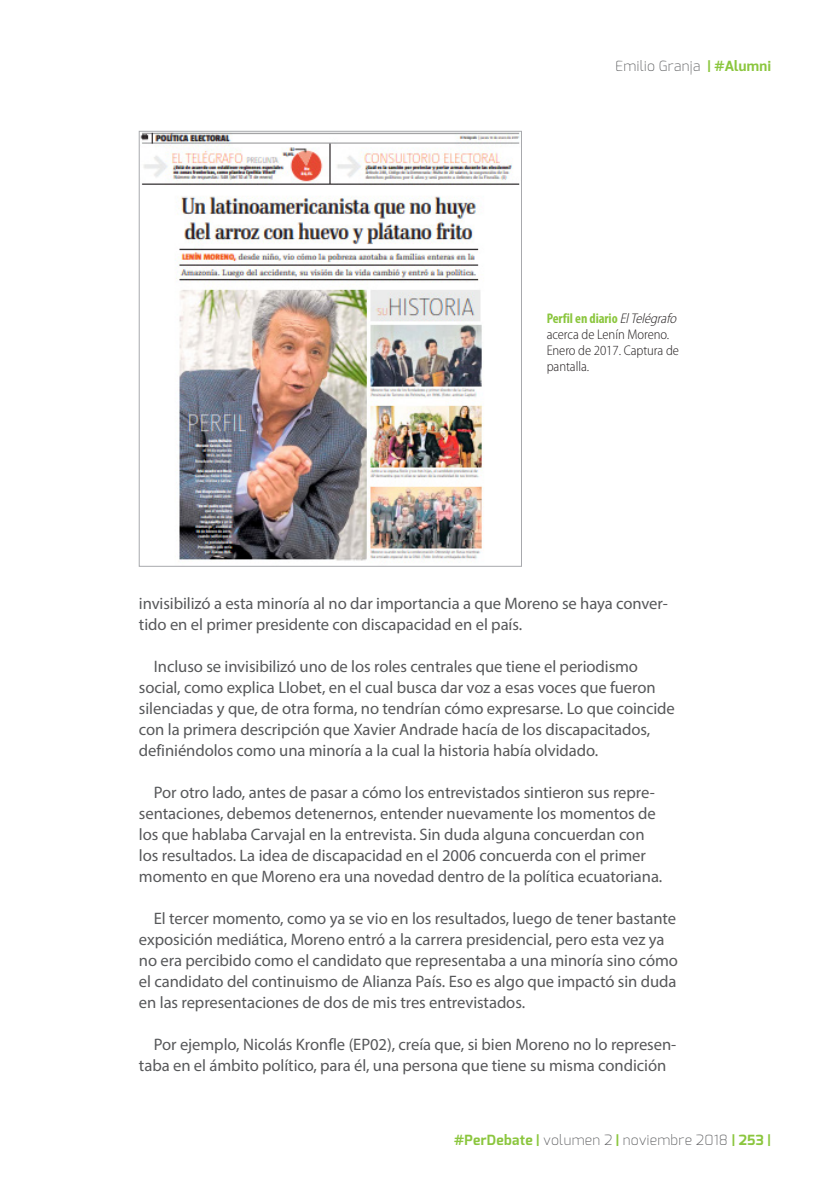
<style>
.page{position:relative;width:819px;height:1191px;background:#fff}
.page>*{position:absolute;margin:0;border:0;box-sizing:border-box;transform-origin:0 0}
.t1{font:16.62px/21px "Myriad Pro";letter-spacing:-.005em;color:#57585a}
.pie_de_foto{font:300 semi-condensed 14px/15.8px "Myriad Pro";letter-spacing:-.005em;color:#231f20}
.t2{font:200 14px "Exo";letter-spacing:.02em;color:#57585a}
.s1{font-weight:700;color:#8bc63e}
.s2{font-weight:700;font-stretch:condensed;color:#8bc63e}
.s3{font-style:italic}
</style>
<div class="page">
<img style="left:141px;top:133px;width:378px;height:430px">
<p class="t2" style="left:615px;top:57px;width:157px">Emilio Granja <span class="s1">| #Alumni</span></p>
<p class="pie_de_foto" style="left:546px;top:311px;width:134px"><span class="s2">Perfil en diario</span> <span class="s3">ElTelégrafo </span>acerca de Lenín Moreno.<br>Enero de 2017. Captura de pantalla.</p>
<p class="t1" style="left:139px;top:592px;width:530px">invisibilizó a esta minoría al no dar importancia a que Moreno se haya conver&shy;tido en el primer presidente con discapacidad en el país.</p>
<p class="t1" style="left:139px;top:655px;width:537px;text-indent:15px">Incluso se invisibilizó uno de los roles centrales que tiene el periodismo social, como explica Llobet, en el cual busca dar voz a esas voces que fueron silenciadas y que, de otra forma, no tendrían cómo expresarse. Lo que coincide con la primera descripción que Xavier Andrade hacía de los discapacitados, definiéndolos como una minoría a la cual la historia había olvidado.</p>
<p class="t1" style="left:139px;top:781px;width:525px;text-indent:15px">Por otro lado, antes de pasar a cómo los entrevistados sintieron sus repre&shy;sentaciones, debemos detenernos, entender nuevamente los momentos de los que hablaba Carvajal en la entrevista. Sin duda alguna concuerdan con los resultados. La idea de discapacidad en el 2006 concuerda con el primer momento en que Moreno era una novedad dentro de la política ecuatoriana.</p>
<p class="t1" style="left:139px;top:907px;width:540px;text-indent:15px">El tercer momento, como ya se vio en los resultados, luego de tener bastante exposición mediática, Moreno entró a la carrera presidencial, pero esta vez ya no era percibido como el candidato que representaba a una minoría sino cómo el candidato del continuismo de Alianza País. Eso es algo que impactó sin duda en las representaciones de dos de mis tres entrevistados.</p>
<p class="t1" style="left:139px;top:1033px;width:539px;text-indent:15px">Por ejemplo, Nicolás Kronfle (EP02), creía que, si bien Moreno no lo represen&shy;taba en el ámbito político, para él, una persona que tiene su misma condición</p>
<p class="t2" style="left:454px;top:1131px;width:318px"><span class="s1">#PerDebate |</span> volumen 2 <span class="s1">|</span> noviembre 2018 <span class="s1">| 253 |</span></p>
</div>
